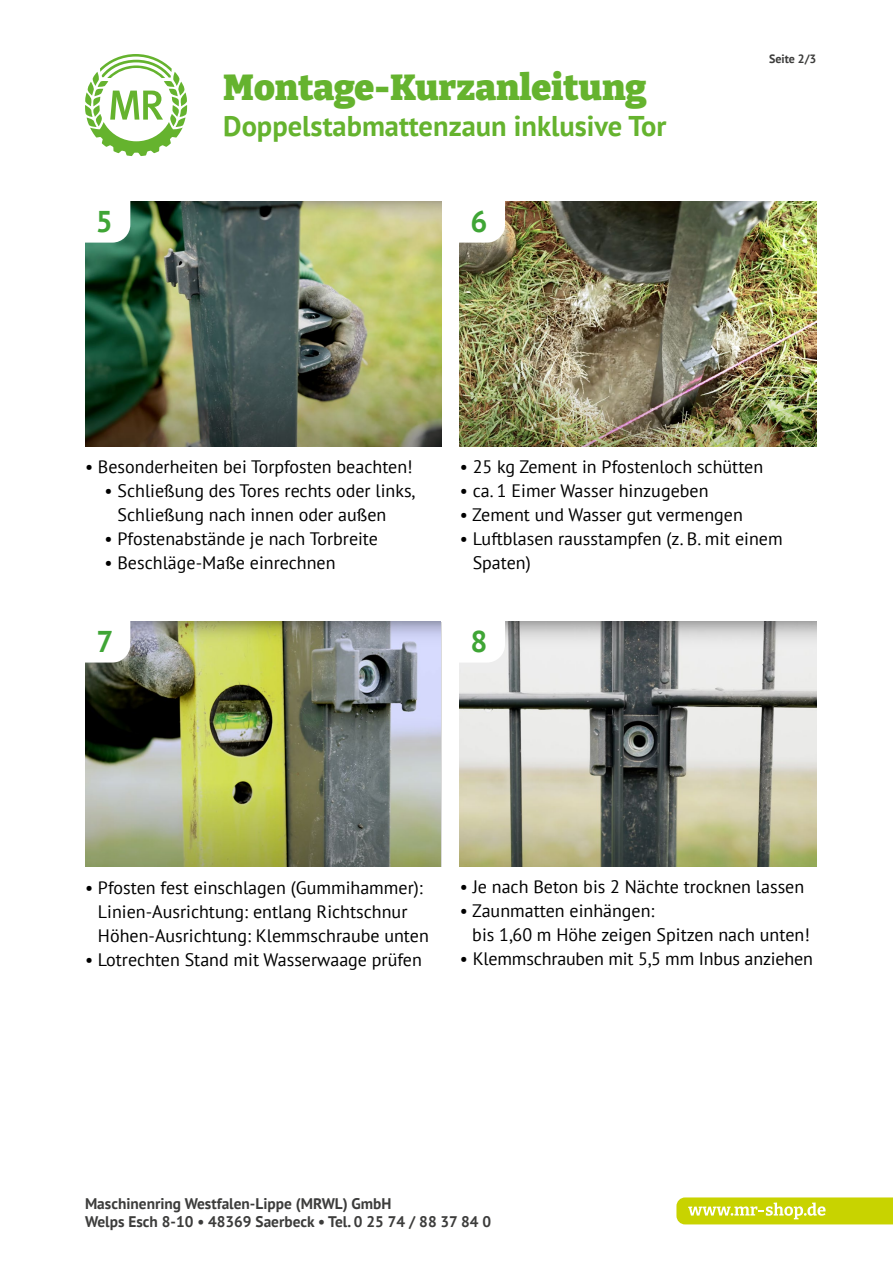
<style>
.page{position:relative;width:893px;height:1263px;background:#fff}
.page>*{position:absolute;margin:0;border:0;box-sizing:border-box;transform-origin:0 0}
.t1{font:900 36px "Bitter";color:#65b32e}
.t2{font:700 30px "PT Sans";color:#3fa535}
.t3{font:700 28.5px "PT Sans";color:#65b32e}
.t4{font:18px/24px "PT Sans";color:#000}
.t5{font:700 15.3px/18.5px "PT Sans";color:#3c3c3b}
.t6{font:700 12px "PT Sans";color:#3c3c3b}
</style>
<div class="page">
<svg style="left:85px;top:54px;width:102px;height:102px"></svg>
<img style="left:85px;top:202px;width:357px;height:244px">
<img style="left:85px;top:622px;width:355px;height:244px">
<img style="left:460px;top:202px;width:356px;height:244px">
<img style="left:460px;top:622px;width:356px;height:244px">
<svg style="left:85px;top:202px;width:45px;height:41px"></svg>
<svg style="left:85px;top:622px;width:45px;height:40px"></svg>
<svg style="left:459px;top:202px;width:46px;height:41px"></svg>
<svg style="left:460px;top:622px;width:45px;height:40px"></svg>
<svg style="left:676px;top:1197px;width:217px;height:27px"></svg>
<h2 class="t2" style="left:96px;top:201px;width:19px">5</h2>
<h1 class="t1" style="left:223px;top:64px;width:425px">Montage-Kurzanleitung</h1>
<h3 class="t3" style="left:223px;top:107px;width:445px">Doppelstabmattenzaun inklusive Tor</h3>
<h2 class="t2" style="left:470px;top:201px;width:19px">6</h2>
<p class="t6" style="left:769px;top:51px;width:49px">Seite 2/3</p>
<p class="t4" style="left:85px;top:454px;width:329px">• Besonderheiten bei Torpfosten beachten!</p>
<p class="t4" style="left:117px;top:478px;width:299px;text-indent:-13px">• Schließung des Tores rechts oder links,<br>Schließung nach innen oder außen</p>
<p class="t4" style="left:105px;top:526px;width:275px">• Pfostenabstände je nach Torbreite</p>
<p class="t4" style="left:105px;top:550px;width:233px">• Beschläge-Maße einrechnen</p>
<h2 class="t2" style="left:96px;top:621px;width:19px">7</h2>
<p class="t4" style="left:460px;top:454px;width:305px">• 25 kg Zement in Pfostenloch schütten</p>
<p class="t4" style="left:460px;top:478px;width:250px">• ca. 1 Eimer Wasser hinzugeben</p>
<p class="t4" style="left:460px;top:502px;width:285px">• Zement und Wasser gut vermengen</p>
<p class="t4" style="left:473px;top:526px;width:311px;text-indent:-13px">• Luftblasen rausstampfen (z. B. mit einem<br>Spaten)</p>
<h2 class="t2" style="left:470px;top:621px;width:19px">8</h2>
<p class="t4" style="left:98px;top:875px;width:332px;text-indent:-13px">• Pfosten fest einschlagen (Gummihammer):<br>Linien-Ausrichtung: entlang Richtschnur<br>Höhen-Ausrichtung: Klemmschraube unten</p>
<p class="t4" style="left:85px;top:947px;width:338px">• Lotrechten Stand mit Wasserwaage prüfen</p>
<p class="t4" style="left:460px;top:874px;width:346px">• Je nach Beton bis 2 Nächte trocknen lassen</p>
<p class="t4" style="left:472px;top:898px;width:339px;text-indent:-13px">• Zaunmatten einhängen:<br>bis 1,60 m Höhe zeigen Spitzen nach unten!</p>
<p class="t4" style="left:460px;top:946px;width:355px">• Klemmschrauben mit 5,5 mm Inbus anziehen</p>
<p class="t5" style="left:85px;top:1194px;width:407px">Maschinenring Westfalen-Lippe (MRWL) GmbH<br>Welps Esch 8-10 • 48369 Saerbeck • Tel. 0 25 74 / 88 37 84 0</p>
</div>
